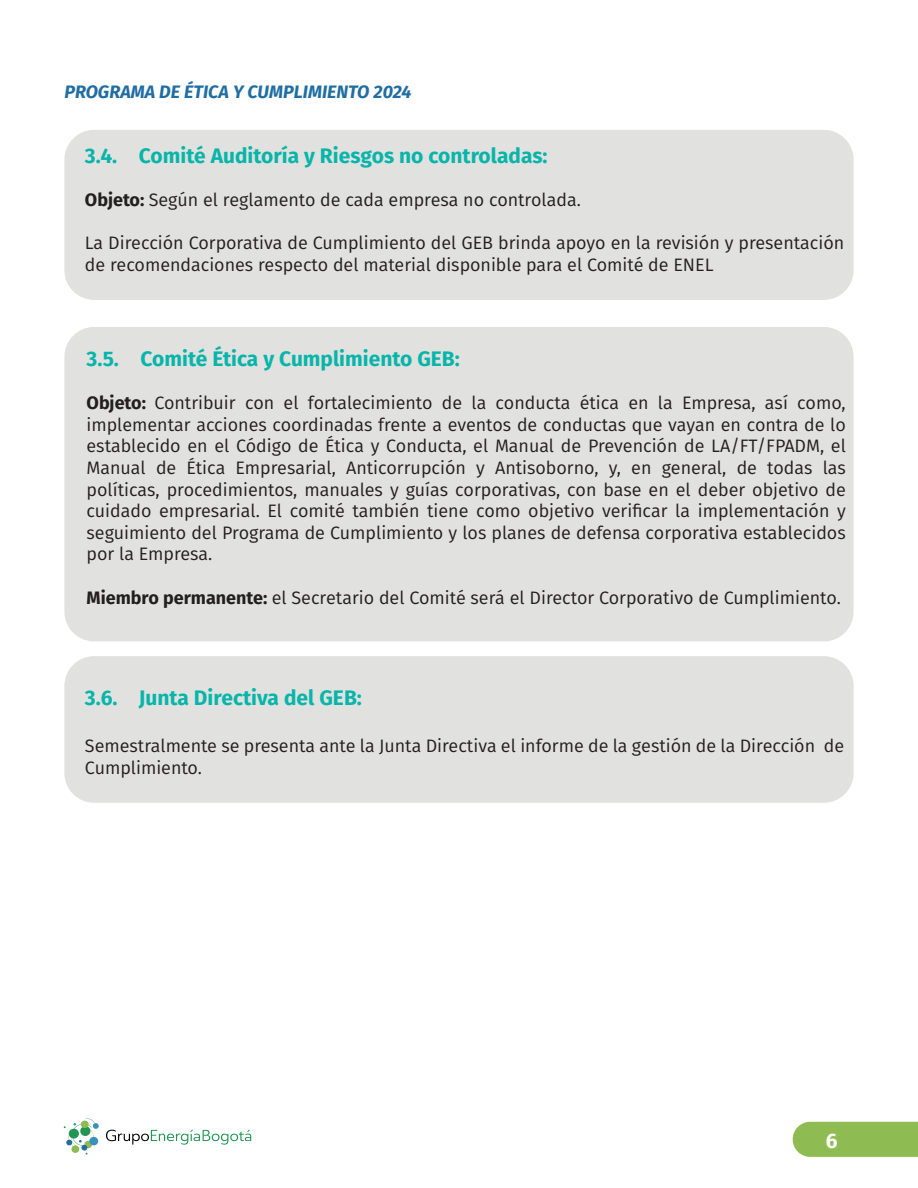
<style>
.page{position:relative;width:918px;height:1188px;background:#fff}
.page>*{position:absolute;margin:0;border:0;box-sizing:border-box;transform-origin:0 0}
.t1{font:700 21px "Fira Sans";color:#08b5ab}
.t2{font:700 21px "Fira Sans";color:#fff}
.t3{font:18px/21.6px "Fira Sans";color:#231f20}
.t4{font:italic 700 18px "Fira Sans";color:#206ea3}
.s1{font-weight:700}
</style>
<div class="page">
<div style="left:793px;top:1122px;width:125px;height:35px;background:#8ebc53"></div>
<svg style="left:106px;top:1130px;width:145px;height:15px"></svg>
<svg style="left:64px;top:1118px;width:35px;height:37px"></svg>
<div style="left:64px;top:130px;width:790px;height:170px;background:#e1e2df;border-radius:30px"></div>
<div style="left:64px;top:327px;width:790px;height:314px;background:#e1e2df;border-radius:30px"></div>
<div style="left:64px;top:656px;width:790px;height:147px;background:#e1e2df;border-radius:30px"></div>
<p class="t4" style="left:64px;top:77px;width:349px">PROGRAMA DE ÉTICA Y CUMPLIMIENTO 2024</p>
<p class="t1" style="left:85px;top:138px;width:464px">3.4. Comité Auditoría y Riesgos no controladas:</p>
<p class="t3" style="left:85px;top:188px;width:497px"><span class="s1">Objeto:</span> Según el reglamento de cada empresa no controlada.</p>
<p class="t3" style="left:85px;top:231px;width:761px">La Dirección Corporativa de Cumplimiento del GEB brinda apoyo en la revisión y presentación de recomendaciones respecto del material disponible para el Comité de ENEL</p>
<p class="t1" style="left:87px;top:341px;width:375px">3.5. Comité Ética y Cumplimiento GEB:</p>
<p class="t3" style="left:87px;top:392px;width:761px;text-align:justify"><span class="s1">Objeto:</span> Contribuir con el fortalecimiento de la conducta ética en la Empresa, así como, implementar acciones coordinadas frente a eventos de conductas que vayan en contra de lo establecido en el Código de Ética y Conducta, el Manual de Prevención de LA/FT/FPADM, el Manual de Ética Empresarial, Anticorrupción y Antisoborno, y, en general, de todas las políticas, procedimientos, manuales y guías corporativas, con base en el deber objetivo de cuidado empresarial. El comité también tiene como objetivo verificar la implementación y seguimiento del Programa de Cumplimiento y los planes de defensa corporativa establecidos por la Empresa.</p>
<p class="t3" style="left:87px;top:586px;width:756px"><span class="s1">Miembro permanente:</span> el Secretario del Comité será el Director Corporativo de Cumplimiento.</p>
<p class="t1" style="left:85px;top:680px;width:279px">3.6. Junta Directiva del GEB:</p>
<p class="t3" style="left:85px;top:735px;width:761px">Semestralmente se presenta ante la Junta Directiva el informe de la gestión de la Dirección de<br>Cumplimiento.</p>
<p class="t2" style="left:826px;top:1123px;width:13px">6</p>
</div>
